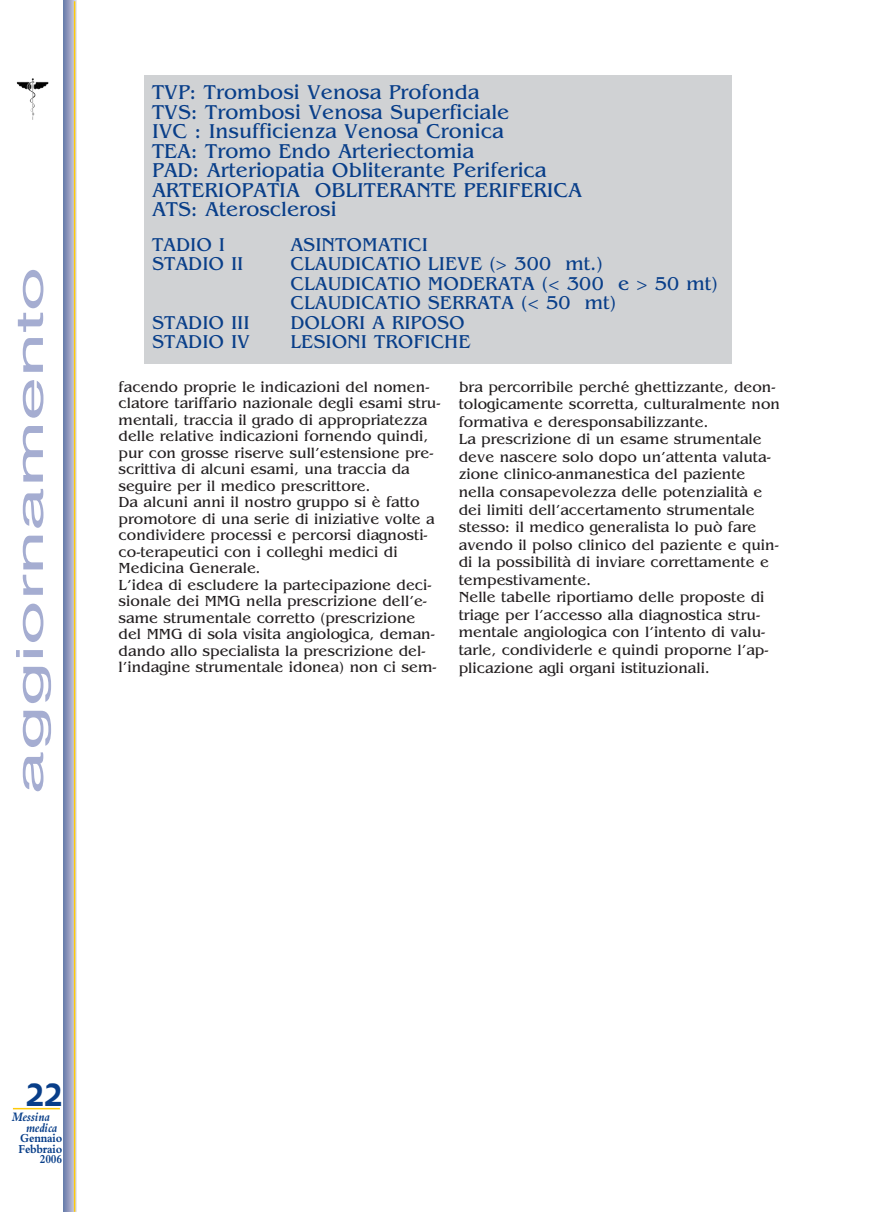
<style>
.page{position:relative;width:872px;height:1212px;background:#fff}
.page>*{position:absolute;margin:0;border:0;box-sizing:border-box;transform-origin:0 0}
.t1{font:37.5px "Helvetica";color:#a5add1;scale:2.11 1}
.t2{font:30px "Gadget";color:#083e89}
.t3{font:21px/19.5px "Benguiat";color:#083e89}
.t4{font:19.5px/19.5px "Benguiat";color:#083e89}
.t5{font:15.3px/16.5px "Benguiat";color:#231f20}
.t6{font:italic 700 13.5px/10.5px "Bembo";letter-spacing:-.015em;color:#083e89;scale:.9 1}
.t7{font:700 12.75px/10.5px "Bembo";letter-spacing:-.015em;color:#083e89;text-align:right;scale:.9 1}
</style>
<div class="page">
<hr style="left:64px;top:0;width:1px;height:1212px;background:#435b98">
<hr style="left:65px;top:0;width:1px;height:1212px;background:#50639d">
<hr style="left:66px;top:0;width:1px;height:1212px;background:#5c6ba3">
<hr style="left:67px;top:0;width:1px;height:1212px;background:#6974a9">
<hr style="left:68px;top:0;width:1px;height:1212px;background:#757eaf">
<hr style="left:69px;top:0;width:1px;height:1212px;background:#8188b6">
<hr style="left:70px;top:0;width:1px;height:1212px;background:#8e93bd">
<hr style="left:71px;top:0;width:1px;height:1212px;background:#9a9fc4">
<hr style="left:72px;top:0;width:1px;height:1212px;background:#a7aacc">
<hr style="left:73px;top:0;width:1px;height:1212px;background:#b5b9d5">
<hr style="left:74px;top:0;width:1px;height:1212px;background:#c5c7dd">
<hr style="left:75px;top:0;width:1px;height:1212px;background:#d5d6e7">
<hr style="left:76px;top:0;width:1px;height:1212px;background:#e3e5ef">
<hr style="left:74px;top:1px;width:1px;height:1211px;background:#feca0a">
<img style="left:30px;top:78px;width:4px;height:38px">
<hr style="left:13px;top:1108px;width:47px;height:1px;background:#feca0a">
<div style="left:144px;top:75px;width:588px;height:289px;background:#d0d2d4"></div>
<h1 class="t1" style="left:16px;top:794px;width:251px;rotate:-90deg">aggiornamento</h1>
<h3 class="t3" style="left:152px;top:83px;width:431px">TVP: Trombosi Venosa Profonda<br>TVS: Trombosi Venosa Superficiale<br>IVC : Insufficienza Venosa Cronica<br>TEA: Tromo Endo Arteriectomia<br>PAD: Arteriopatia Obliterante Periferica ARTERIOPATIA OBLITERANTE PERIFERICA ATS: Aterosclerosi</h3>
<p class="t4" style="left:152px;top:235px;width:75px">TADIO I</p>
<p class="t4" style="left:290px;top:235px;width:139px">ASINTOMATICI</p>
<p class="t4" style="left:152px;top:254px;width:93px">STADIO II</p>
<p class="t4" style="left:290px;top:254px;width:429px">CLAUDICATIO LIEVE (&gt; 300 mt.)<br>CLAUDICATIO MODERATA (&lt; 300 e &gt; 50 mt)<br>CLAUDICATIO SERRATA (&lt; 50 mt)</p>
<p class="t4" style="left:152px;top:313px;width:99px">STADIO III</p>
<p class="t4" style="left:290px;top:313px;width:176px">DOLORI A RIPOSO</p>
<p class="t4" style="left:152px;top:332px;width:100px">STADIO IV</p>
<p class="t4" style="left:290px;top:332px;width:182px">LESIONI TROFICHE</p>
<p class="t5" style="left:119px;top:378px;width:323px">facendo proprie le indicazioni del nomen&shy;clatore tariffario nazionale degli esami stru&shy;mentali, traccia il grado di appropriatezza delle relative indicazioni fornendo quindi, pur con grosse riserve sull»estensione pre&shy;scrittiva di alcuni esami, una traccia da seguire per il medico prescrittore.<br>Da alcuni anni il nostro gruppo si è fatto promotore di una serie di iniziative volte a condividere processi e percorsi diagnosti&shy;co-terapeutici con i colleghi medici di Medicina Generale.<br>L»idea di escludere la partecipazione deci&shy;sionale dei MMG nella prescrizione dell»e&shy;same strumentale corretto (prescrizione del MMG di sola visita angiologica, deman&shy;dando allo specialista la prescrizione del&shy;l»indagine strumentale idonea) non ci sem-</p>
<p class="t5" style="left:459px;top:378px;width:323px;line-height:17.5px">bra percorribile perché ghettizzante, deon&shy;tologicamente scorretta, culturalmente non formativa e deresponsabilizzante.<br>La prescrizione di un esame strumentale deve nascere solo dopo un»attenta valuta&shy;zione clinico-anmanestica del paziente nella consapevolezza delle potenzialità e dei limiti dell»accertamento strumentale stesso: il medico generalista lo può fare avendo il polso clinico del paziente e quin&shy;di la possibilità di inviare correttamente e tempestivamente.<br>Nelle tabelle riportiamo delle proposte di triage per l»accesso alla diagnostica stru&shy;mentale angiologica con l»intento di valu&shy;tarle, condividerle e quindi proporne l»ap&shy;plicazione agli organi istituzionali.</p>
<h2 class="t2" style="left:26px;top:1078px;width:38px">22</h2>
<p class="t6" style="left:26px;top:1113px;width:36px;text-indent:-14px">Messina medica</p>
<p class="t7" style="left:19px;top:1134px;width:50px">Gennaio<br>Febbraio<br>2006</p>
</div>
